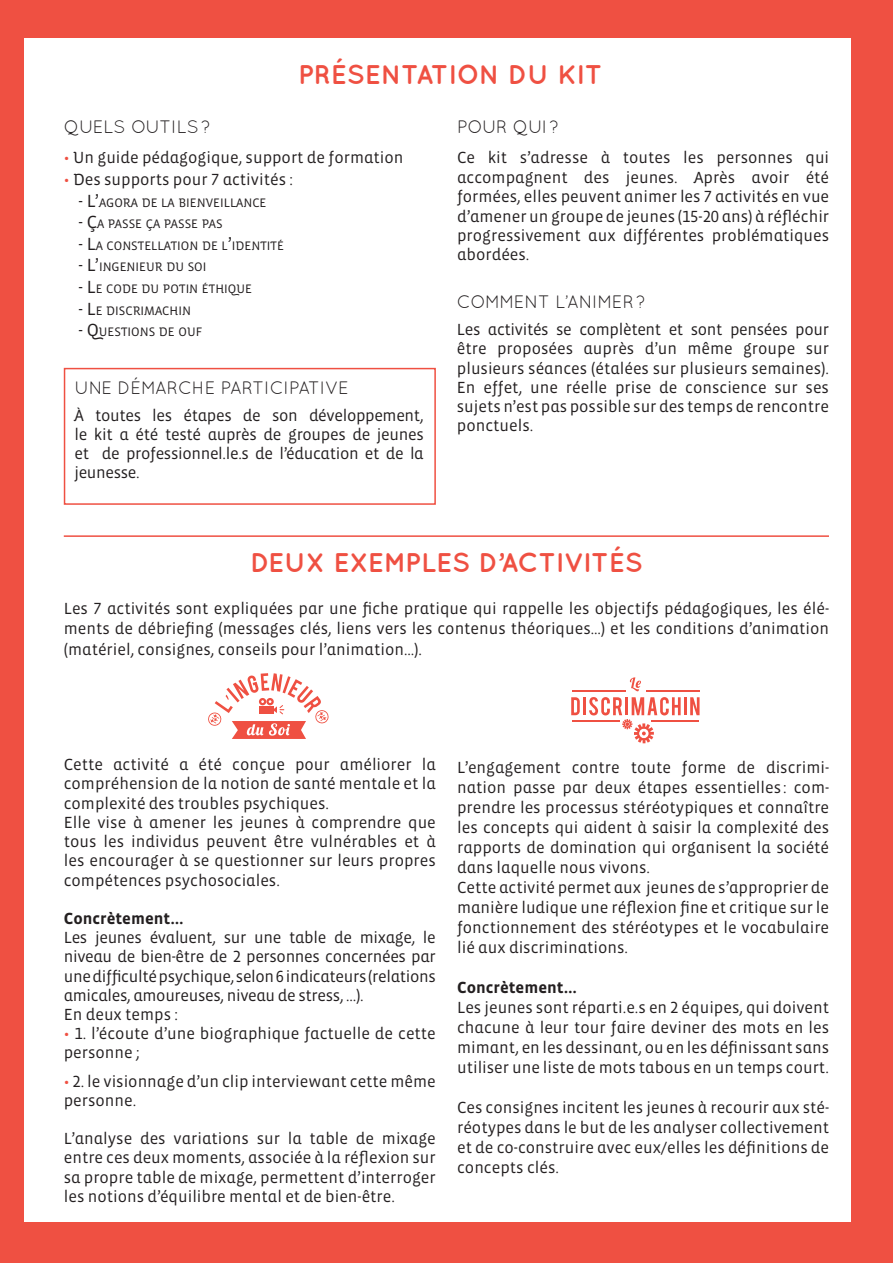
<style>
.page{position:relative;width:893px;height:1263px;background:#fff}
.page>*{position:absolute;margin:0;border:0;box-sizing:border-box;transform-origin:0 0}
.t1{font:700 27px "Quicksand";color:#ef5042}
.t2{font:18px "Quicksand";color:#231f20}
.t3{font:18px "Quicksand";letter-spacing:-.02em;color:#231f20}
.t4{font:16.5px/19.2px "Vista Sans Alt";color:#231f20;text-align:justify}
.t5{font:700 16.5px "Vista Sans Alt";color:#231f20}
.t6{font:12.6px "Vista Sans Alt";color:#231f20}
.s1{color:#ef5042}
.s2{font-size:18px}
</style>
<div class="page">
<hr style="left:0;top:0;width:2px;height:1263px;background:#ef5042">
<div style="left:2px;top:0;width:891px;height:1263px;background:#ef5042"></div>
<div style="left:24px;top:38px;width:826px;height:1184px;background:#fff"></div>
<hr style="left:64px;top:535px;width:765px;height:2px;background:#ef5042">
<div style="left:64px;top:368px;width:372px;height:137px;border:2px solid #ef5042"></div>
<svg style="left:571px;top:697px;width:9px;height:18px"></svg>
<hr style="left:583px;top:697px;width:3px;height:18px;background:#ef5042">
<hr style="left:684px;top:697px;width:3px;height:18px;background:#ef5042">
<svg style="left:690px;top:697px;width:9px;height:18px"></svg>
<hr style="left:572px;top:689px;width:53px;height:2px;background:#ef5042">
<hr style="left:646px;top:689px;width:53px;height:2px;background:#ef5042">
<hr style="left:572px;top:720px;width:47px;height:2px;background:#ef5042">
<hr style="left:652px;top:720px;width:47px;height:2px;background:#ef5042">
<svg style="left:630px;top:677px;width:11px;height:14px"></svg>
<svg style="left:589px;top:697px;width:92px;height:46px"></svg>
<svg style="left:208px;top:673px;width:121px;height:66px"></svg>
<p class="t1" style="left:298px;top:58px;width:306px">PRÉSENTATION DU KIT</p>
<p class="t2" style="left:457px;top:117px;width:104px">POUR QUI?</p>
<p class="t4" style="left:457px;top:148px;width:374px">Ce kit s’adresse à toutes les personnes qui accompagnent des jeunes. Après avoir été formées, elles peuvent animer les 7 activités en vue d’amener un groupe de jeunes (15-20 ans) à réfléchir progressivement aux différentes problématiques abordées.</p>
<p class="t3" style="left:457px;top:292px;width:190px">COMMENT L’ANIMER?</p>
<p class="t4" style="left:457px;top:320px;width:374px">Les activités se complètent et sont pensées pour être proposées auprès d’un même groupe sur plusieurs séances (étalées sur plusieurs semaines).<br>En effet, une réelle prise de conscience sur ses sujets n’est pas possible sur des temps de rencontre ponctuels.</p>
<p class="t2" style="left:64px;top:117px;width:148px">QUELS OUTILS?</p>
<p class="t4" style="left:64px;top:149px;width:341px"><span class="s1">•</span> Un guide pédagogique, support de formation</p>
<p class="t4" style="left:64px;top:170px;width:231px"><span class="s1">•</span> Des supports pour 7 activités :</p>
<p class="t6" style="left:79px;top:196px;width:189px"><span class="s2">- L’</span>AGORA DE LA BIENVEILLANCE</p>
<p class="t6" style="left:79px;top:217px;width:146px"><span class="s2">- Ç</span>A PASSE ÇA PASSE PAS</p>
<p class="t6" style="left:79px;top:239px;width:207px"><span class="s2">- L</span>A CONSTELLATION DE L<span class="s2">’</span>IDENTITÉ</p>
<p class="t6" style="left:79px;top:261px;width:129px"><span class="s2">- L’</span>INGENIEUR DU SOI</p>
<p class="t6" style="left:79px;top:282px;width:175px"><span class="s2">- L</span>E CODE DU POTIN ÉTHIQUE</p>
<p class="t6" style="left:79px;top:304px;width:114px"><span class="s2">- L</span>E DISCRIMACHIN</p>
<p class="t6" style="left:79px;top:325px;width:125px"><span class="s2">- Q</span>UESTIONS DE OUF</p>
<p class="t2" style="left:74px;top:377px;width:276px">UNE DÉMARCHE PARTICIPATIVE</p>
<p class="t4" style="left:74px;top:406px;width:351px">À toutes les étapes de son développement, le kit a été testé auprès de groupes de jeunes et de professionnel.le.s de l’éducation et de la jeunesse.</p>
<p class="t1" style="left:250px;top:546px;width:394px">DEUX EXEMPLES D’ACTIVITÉS</p>
<p class="t4" style="left:64px;top:598px;width:767px;line-height:20.5px">Les 7 activités sont expliquées par une fiche pratique qui rappelle les objectifs pédagogiques, les élé&shy;ments de débriefing (messages clés, liens vers les contenus théoriques…) et les conditions d’animation (matériel, consignes, conseils pour l’animation…).</p>
<p class="t4" style="left:64px;top:755px;width:374px">Cette activité a été conçue pour améliorer la compréhension de la notion de santé mentale et la complexité des troubles psychiques.</p>
<p class="t4" style="left:64px;top:813px;width:374px">Elle vise à amener les jeunes à comprendre que tous les individus peuvent être vulnérables et à les encourager à se questionner sur leurs propres compétences psychosociales.</p>
<p class="t5" style="left:64px;top:910px;width:121px">Concrètement…</p>
<p class="t4" style="left:64px;top:928px;width:374px">Les jeunes évaluent, sur une table de mixage, le niveau de bien-être de 2 personnes concernées par une difficulté psychique, selon 6 indicateurs (relations amicales, amoureuses, niveau de stress, …).</p>
<p class="t4" style="left:64px;top:1005px;width:116px">En deux temps :</p>
<p class="t4" style="left:64px;top:1024px;width:374px"><span class="s1">•</span> 1. l’écoute d’une biographique factuelle de cette personne ;</p>
<p class="t4" style="left:64px;top:1072px;width:374px"><span class="s1">•</span> 2. le visionnage d’un clip interviewant cette même personne.</p>
<p class="t4" style="left:64px;top:1129px;width:374px">L’analyse des variations sur la table de mixage entre ces deux moments, associée à la réflexion sur sa propre table de mixage, permettent d’interroger les notions d’équilibre mental et de bien-être.</p>
<p class="t4" style="left:457px;top:758px;width:374px;line-height:20px">L’engagement contre toute forme de discrimi&shy;nation passe par deux étapes essentielles : com&shy;prendre les processus stéréotypiques et connaître les concepts qui aident à saisir la complexité des rapports de domination qui organisent la société dans laquelle nous vivons.</p>
<p class="t4" style="left:457px;top:878px;width:374px;line-height:20px">Cette activité permet aux jeunes de s’approprier de manière ludique une réflexion fine et critique sur le fonctionnement des stéréotypes et le vocabulaire lié aux discriminations.</p>
<p class="t5" style="left:457px;top:979px;width:121px">Concrètement…</p>
<p class="t4" style="left:457px;top:998px;width:374px;line-height:20px">Les jeunes sont réparti.e.s en 2 équipes, qui doivent chacune à leur tour faire deviner des mots en les mimant, en les dessinant, ou en les définissant sans utiliser une liste de mots tabous en un temps court.</p>
<p class="t4" style="left:457px;top:1098px;width:374px;line-height:20px">Ces consignes incitent les jeunes à recourir aux sté&shy;réotypes dans le but de les analyser collectivement et de co-construire avec eux/elles les définitions de concepts clés.</p>
</div>
